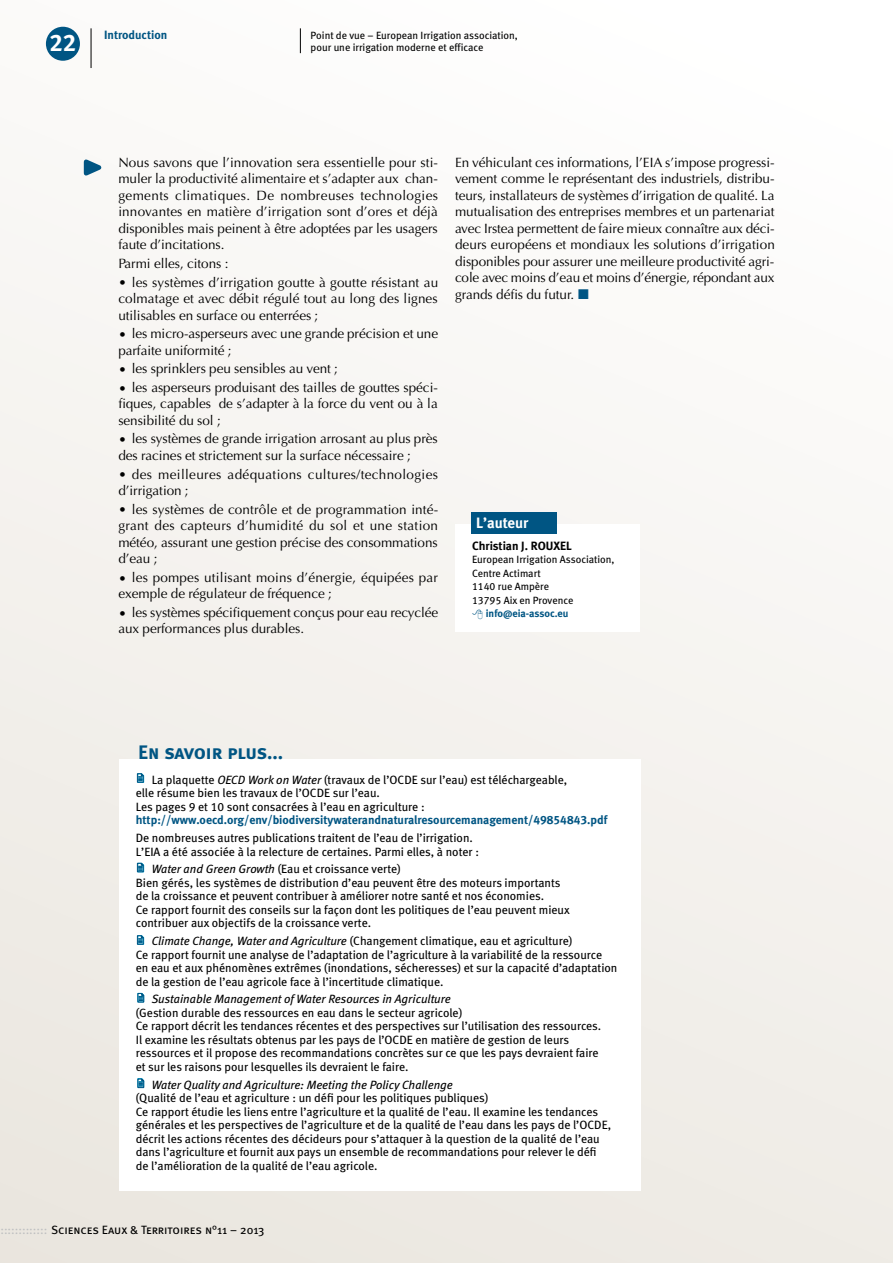
<style>
.page{position:relative;width:893px;height:1263px;background:#fff}
.page>*{position:absolute;margin:0;border:0;box-sizing:border-box;transform-origin:0 0}
.t1{font:24px "Meta Bold Caps Expert";color:#fff}
.t2{font:19.5px "Meta Bold LF Caps";letter-spacing:-.015em;color:#005583}
.t3{font:15px "Meta Bold LF";color:#fff}
.t4{font:13.5px/16.5px "Optima";letter-spacing:-.005em;color:#000;text-align:justify}
.t5{font:13.5px/16.5px "Optima";letter-spacing:.015em;color:#000}
.t6{font:13.5px/16.5px "Optima";letter-spacing:.025em;color:#000}
.t7{font:12px/13.5px "Meta Book LF";color:#000}
.t8{font:italic 12px "Meta Book LF";color:#000}
.t9{font:12px "Meta Bold LF";color:#005583}
.t10{font:12px "Meta Book Caps";color:#000}
.t11{font:12px "Meta Bold LF";color:#000}
.t12{font:700 12px "Meta";color:#005583}
.t13{font:10.5px/13.5px "Meta Book LF";color:#000}
.t14{font:10.5px "Meta Bold LF";color:#005583}
.s1{font-style:italic}
.s2{color:#bfc0c1}
</style>
<div class="page">
<div style="left:0;top:0;width:893px;height:1263px;background:linear-gradient(to bottom,#fefdfd,#ede9e3)"></div>
<div style="left:455px;top:524px;width:185px;height:107px;background:#fff"></div>
<div style="left:472px;top:512px;width:85px;height:22px;background:#005583"></div>
<svg style="left:300px;top:28px;width:1px;height:25px"></svg>
<div style="left:119px;top:759px;width:521px;height:432px;background:#fff"></div>
<svg style="left:137px;top:773px;width:7px;height:10px"></svg>
<svg style="left:137px;top:862px;width:7px;height:10px"></svg>
<svg style="left:137px;top:935px;width:7px;height:10px"></svg>
<svg style="left:137px;top:992px;width:7px;height:10px"></svg>
<svg style="left:137px;top:1078px;width:7px;height:10px"></svg>
<svg style="left:80px;top:155px;width:30px;height:24px"></svg>
<div style="left:46px;top:27px;width:34px;height:34px;background:#005583;border-radius:50%"></div>
<hr style="left:91px;top:28px;width:1px;height:40px;background:#000">
<svg style="left:579px;top:289px;width:9px;height:10px"></svg>
<h1 class="t1" style="left:49px;top:28px;width:28px">22</h1>
<p class="t12" style="left:104px;top:28px;width:65px">Introduction</p>
<p class="t13" style="left:311px;top:30px;width:209px;line-height:12px">Point de vue – European Irrigation association, pour une irrigation moderne et efficace</p>
<p class="t4" style="left:118px;top:154px;width:321px">Nous savons que l’innovation sera essentielle pour sti&shy;muler la productivité alimentaire et s’adapter aux chan&shy;gements climatiques. De nombreuses technologies innovantes en matière d’irrigation sont d’ores et déjà disponibles mais peinent à être adoptées par les usagers faute d’incitations.</p>
<p class="t4" style="left:118px;top:255px;width:112px">Parmi elles, citons :</p>
<p class="t4" style="left:118px;top:274px;width:321px">• les systèmes d’irrigation goutte à goutte résistant au colmatage et avec débit régulé tout au long des lignes utilisables en surface ou enterrées ;</p>
<p class="t4" style="left:118px;top:325px;width:321px">• les micro-asperseurs avec une grande précision et une parfaite uniformité ;</p>
<p class="t4" style="left:118px;top:361px;width:221px">• les sprinklers peu sensibles au vent ;</p>
<p class="t4" style="left:118px;top:379px;width:321px">• les asperseurs produisant des tailles de gouttes spéci&shy;fiques, capables de s’adapter à la force du vent ou à la sensibilité du sol ;</p>
<p class="t4" style="left:118px;top:431px;width:321px">• les systèmes de grande irrigation arrosant au plus près des racines et strictement sur la surface nécessaire ;</p>
<p class="t6" style="left:118px;top:466px;width:321px">• des meilleures adéquations cultures/technologies d’irrigation ;</p>
<p class="t4" style="left:118px;top:501px;width:321px">• les systèmes de contrôle et de programmation inté&shy;grant des capteurs d’humidité du sol et une station météo, assurant une gestion précise des consommations d’eau ;</p>
<p class="t5" style="left:118px;top:569px;width:321px">• les pompes utilisant moins d’énergie, équipées par exemple de régulateur de fréquence ;</p>
<p class="t4" style="left:118px;top:604px;width:321px">• les systèmes spécifiquement conçus pour eau recyclée aux performances plus durables.</p>
<p class="t4" style="left:455px;top:154px;width:321px">En véhiculant ces informations, l’EIA s’impose progressi&shy;vement comme le représentant des industriels, distribu&shy;teurs, installateurs de systèmes d’irrigation de qualité. La mutualisation des entreprises membres et un partenariat avec Irstea permettent de faire mieux connaître aux déci&shy;deurs européens et mondiaux les solutions d’irrigation disponibles pour assurer une meilleure productivité agri&shy;cole avec moins d’eau et moins d’énergie, répondant aux grands défis du futur.</p>
<p class="t3" style="left:476px;top:514px;width:54px">L’auteur</p>
<p class="t11" style="left:472px;top:538px;width:101px">Christian J. ROUXEL</p>
<p class="t13" style="left:472px;top:552px;width:144px">European Irrigation Association,<br>Centre Actimart<br>1140 rue Ampère<br>13795 Aix en Provence</p>
<p class="t14" style="left:486px;top:607px;width:84px">info@eia-assoc.eu</p>
<h2 class="t2" style="left:138px;top:740px;width:146px">En savoir plus...</h2>
<p class="t7" style="left:136px;top:773px;width:433px;text-indent:16px">La plaquette <span class="s1">OECD Work on Water</span> (travaux de l’OCDE sur l’eau) est téléchargeable, elle résume bien les travaux de l’OCDE sur l’eau.<br>Les pages 9 et 10 sont consacrées à l’eau en agriculture :</p>
<p class="t9" style="left:136px;top:813px;width:473px">http://www.oecd.org/env/biodiversitywaterandnaturalresourcemanagement/49854843.pdf</p>
<p class="t7" style="left:136px;top:831px;width:345px">De nombreuses autres publications traitent de l’eau de l’irrigation.<br>L’EIA a été associée à la relecture de certaines. Parmi elles, à noter :</p>
<p class="t7" style="left:136px;top:862px;width:435px;text-indent:16px"><span class="s1">Water and Green Growth</span> (Eau et croissance verte)<br>Bien gérés, les systèmes de distribution d’eau peuvent être des moteurs importants de la croissance et peuvent contribuer à améliorer notre santé et nos économies.<br>Ce rapport fournit des conseils sur la façon dont les politiques de l’eau peuvent mieux contribuer aux objectifs de la croissance verte.</p>
<p class="t7" style="left:136px;top:934px;width:483px;text-indent:16px"><span class="s1">Climate Change, Water and Agriculture</span> (Changement climatique, eau et agriculture)<br>Ce rapport fournit une analyse de l’adaptation de l’agriculture à la variabilité de la ressource en eau et aux phénomènes extrêmes (inondations, sécheresses) et sur la capacité d’adaptation de la gestion de l’eau agricole face à l’incertitude climatique.</p>
<p class="t8" style="left:152px;top:992px;width:301px">Sustainable Management of Water Resources in Agriculture</p>
<p class="t7" style="left:136px;top:1006px;width:467px">(Gestion durable des ressources en eau dans le secteur agricole)<br>Ce rapport décrit les tendances récentes et des perspectives sur l’utilisation des ressources.<br>Il examine les résultats obtenus par les pays de l’OCDE en matière de gestion de leurs ressources et il propose des recommandations concrètes sur ce que les pays devraient faire et sur les raisons pour lesquelles ils devraient le faire.</p>
<p class="t8" style="left:152px;top:1078px;width:303px">Water Quality and Agriculture: Meeting the Policy Challenge</p>
<p class="t7" style="left:136px;top:1091px;width:477px">(Qualité de l’eau et agriculture : un défi pour les politiques publiques)<br>Ce rapport étudie les liens entre l’agriculture et la qualité de l’eau. Il examine les tendances générales et les perspectives de l’agriculture et de la qualité de l’eau dans les pays de l’OCDE, décrit les actions récentes des décideurs pour s’attaquer à la question de la qualité de l’eau dans l’agriculture et fournit aux pays un ensemble de recommandations pour relever le défi de l’amélioration de la qualité de l’eau agricole.</p>
<p class="t10" style="left:0;top:1223px;width:265px"><span class="s2">:::::::::::::</span> Sciences Eaux &amp; Territoires n°11 – 2013</p>
</div>
